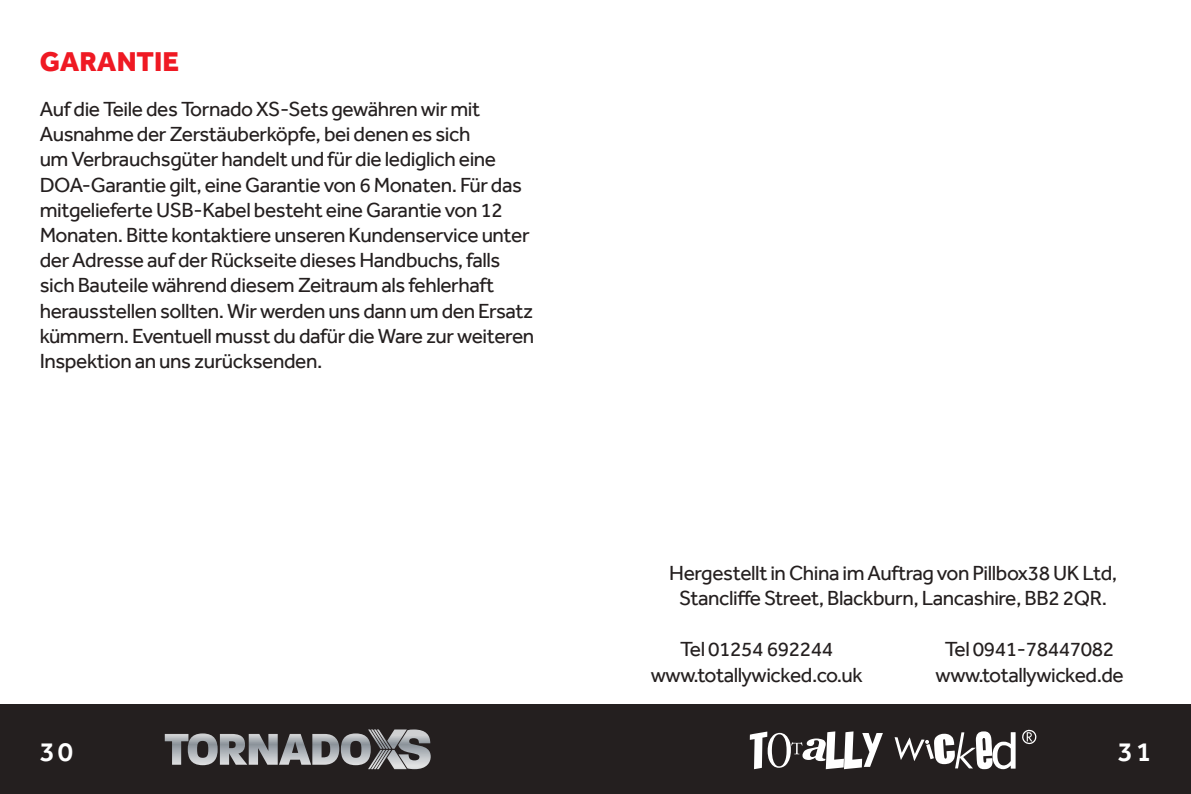
<style>
.page{position:relative;width:1191px;height:794px;background:#fff}
.page>*{position:absolute;margin:0;border:0;box-sizing:border-box;transform-origin:0 0}
.t1{font:800 28px "Effra";color:#ef1923}
.t2{font:500 28px "Effra";color:#fff}
.t3{font:21px/25.2px "Effra";letter-spacing:-.02em;color:#241f1f;text-align:center}
</style>
<div class="page">
<div style="left:0;top:704px;width:595px;height:90px;background:#241f1f"></div>
<div style="left:595px;top:704px;width:596px;height:90px;background:#241f1f"></div>
<svg style="left:165px;top:729px;width:266px;height:40px"></svg>
<svg style="left:749px;top:731px;width:134px;height:38px"></svg>
<svg style="left:894px;top:731px;width:121px;height:38px"></svg>
<svg style="left:1022px;top:729px;width:14px;height:15px"></svg>
<h1 class="t1" style="left:40px;top:44px;width:141px">GARANTIE</h1>
<p class="t3" style="left:40px;top:96px;width:496px;text-align:left">Auf die Teile des Tornado XS-Sets gewähren wir mit Ausnahme der Zerstäuberköpfe, bei denen es sich<br>um Verbrauchsgüter handelt und für die lediglich eine DOA-Garantie gilt, eine Garantie von 6 Monaten. Für das mitgelieferte USB-Kabel besteht eine Garantie von 12<br>Monaten. Bitte kontaktiere unseren Kundenservice unter der Adresse auf der Rückseite dieses Handbuchs, falls sich Bauteile während diesem Zeitraum als fehlerhaft herausstellen sollten. Wir werden uns dann um den Ersatz kümmern. Eventuell musst du dafür die Ware zur weiteren Inspektion an uns zurücksenden.</p>
<p class="t3" style="left:669px;top:560px;width:449px">Hergestellt in China im Auftrag von Pillbox38 UK Ltd,<br>Stancliffe Street, Blackburn, Lancashire, BB2 2QR.</p>
<p class="t3" style="left:651px;top:636px;width:213px">Tel 01254 692244 www.totallywicked.co.uk</p>
<p class="t3" style="left:935px;top:636px;width:190px">Tel 0941-78447082 www.totallywicked.de</p>
<h1 class="t2" style="left:40px;top:734px;width:35px">30</h1>
<h1 class="t2" style="left:1118px;top:734px;width:35px">31</h1>
</div>
